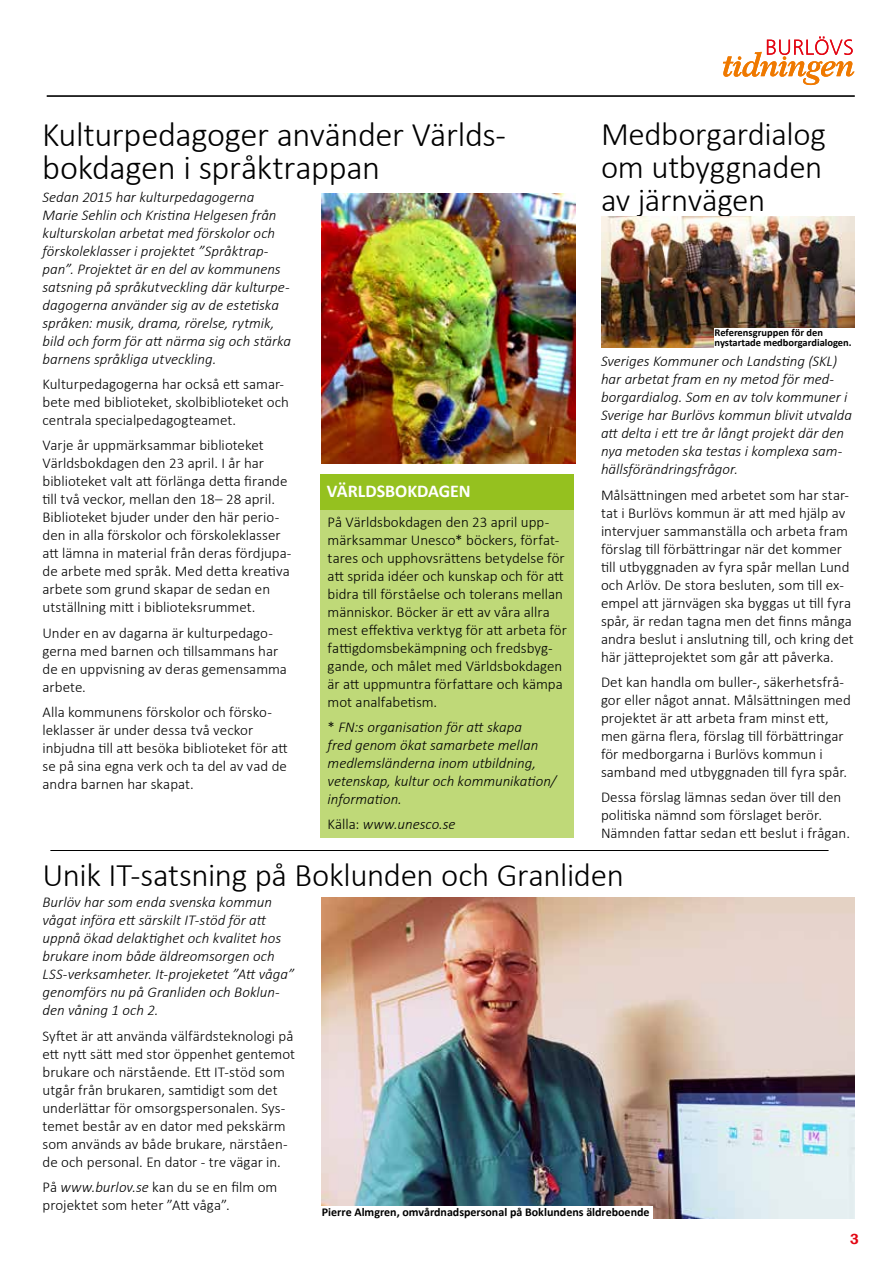
<style>
.page{position:relative;width:893px;height:1263px;background:#fff}
.page>*{position:absolute;margin:0;border:0;box-sizing:border-box;transform-origin:0 0}
.t1{font:300 34.5px/33px "Calibri";letter-spacing:-.015em;color:#000}
.t2{font:300 33px/33px "Calibri";letter-spacing:-.01em;color:#000;text-align:justify}
.t3{font:700 18px "Calibri";letter-spacing:-.005em;color:#fff}
.t4{font:300 15px/18px "Calibri";color:#000}
.t5{font:italic 300 15px/18px "Calibri";color:#000}
.t6{font:600 15px "Franklin Gothic";color:#e30613}
.t7{font:700 12px "Calibri";color:#000}
.t8{font:700 10.5px/10.5px "Calibri";color:#000}
.s1{font-style:normal}
.s2{font-style:italic}
</style>
<div class="page">
<svg style="left:723px;top:37px;width:131px;height:48px"></svg>
<hr style="left:47px;top:95px;width:808px;height:2px;background:#000">
<img style="left:322px;top:898px;width:533px;height:320px">
<div style="left:322px;top:1206px;width:331px;height:12px;background:#fff"></div>
<hr style="left:50px;top:850px;width:778px;height:1px;background:#000">
<div style="left:321px;top:487px;width:253px;height:351px;background:#bfd978"></div>
<div style="left:321px;top:474px;width:253px;height:36px;background:#95c11f"></div>
<img style="left:322px;top:193px;width:253px;height:270px">
<img style="left:601px;top:217px;width:254px;height:131px">
<div style="left:715px;top:328px;width:142px;height:10px;background:#fff"></div>
<div style="left:715px;top:338px;width:142px;height:11px;background:#fff"></div>
<h1 class="t1" style="left:42px;top:118px;width:465px">Kulturpedagoger använder Världs&shy;bokdagen i språktrappan</h1>
<p class="t5" style="left:43px;top:188px;width:250px">Sedan 2015 har kulturpedagogerna Marie Sehlin och Kristina Helgesen från kulturskolan arbetat med förskolor och förskoleklasser i projektet ”Språktrap&shy;pan”. Projektet är en del av kommunens satsning på språkutveckling där kulturpe&shy;dagogerna använder sig av de estetiska språken: musik, drama, rörelse, rytmik, bild och form för att närma sig och stärka barnens språkliga utveckling.</p>
<p class="t4" style="left:43px;top:375px;width:248px">Kulturpedagogerna har också ett samar&shy;bete med biblioteket, skolbiblioteket och centrala specialpedagogteamet.</p>
<p class="t4" style="left:43px;top:436px;width:251px">Varje år uppmärksammar biblioteket Världsbokdagen den 23 april. I år har biblioteket valt att förlänga detta firande till två veckor, mellan den 18– 28 april.<br>Biblioteket bjuder under den här perio&shy;den in alla förskolor och förskoleklasser att lämna in material från deras fördjupa&shy;de arbete med språk. Med detta kreativa arbete som grund skapar de sedan en utställning mitt i biblioteksrummet.</p>
<p class="t4" style="left:43px;top:623px;width:246px">Under en av dagarna är kulturpedago&shy;gerna med barnen och tillsammans har de en uppvisning av deras gemensamma arbete.</p>
<p class="t4" style="left:43px;top:703px;width:247px">Alla kommunens förskolor och försko&shy;leklasser är under dessa två veckor inbjudna till att besöka biblioteket för att se på sina egna verk och ta del av vad de andra barnen har skapat.</p>
<p class="t3" style="left:327px;top:480px;width:145px">VÄRLDSBOKDAGEN</p>
<p class="t4" style="left:328px;top:513px;width:241px">På Världsbokdagen den 23 april upp&shy;märksammar Unesco* böckers, förfat&shy;tares och upphovsrättens betydelse för att sprida idéer och kunskap och för att bidra till förståelse och tolerans mellan människor. Böcker är ett av våra allra mest effektiva verktyg för att arbeta för fattigdomsbekämpning och fredsbyg&shy;gande, och målet med Världsbokdagen är att uppmuntra författare och kämpa mot analfabetism.</p>
<p class="t5" style="left:328px;top:718px;width:230px"><span class="s1">*</span> FN:s organisation för att skapa<br>fred genom ökat samarbete mellan medlemsländerna inom utbildning, vetenskap, kultur och kommunikation/ information.</p>
<p class="t5" style="left:328px;top:815px;width:129px"><span class="s1">Källa:</span> www.unesco.se</p>
<h2 class="t2" style="left:601px;top:118px;width:227px">Medborgardialog om utbyggnaden av järnvägen</h2>
<p class="t8" style="left:715px;top:327px;width:139px">Referensgruppen för den nystartade medborgardialogen.</p>
<p class="t5" style="left:601px;top:352px;width:253px">Sveriges Kommuner och Landsting (SKL) har arbetat fram en ny metod för med&shy;borgardialog. Som en av tolv kommuner i Sverige har Burlövs kommun blivit utvalda att delta i ett tre år långt projekt där den nya metoden ska testas i komplexa sam&shy;hällsförändringsfrågor.</p>
<p class="t4" style="left:601px;top:485px;width:254px">Målsättningen med arbetet som har star&shy;tat i Burlövs kommun är att med hjälp av intervjuer sammanställa och arbeta fram förslag till förbättringar när det kommer till utbyggnaden av fyra spår mellan Lund och Arlöv. De stora besluten, som till ex&shy;empel att järnvägen ska byggas ut till fyra spår, är redan tagna men det finns många andra beslut i anslutning till, och kring det här jätteprojektet som går att påverka.</p>
<p class="t4" style="left:601px;top:673px;width:251px">Det kan handla om buller-, säkerhetsfrå&shy;gor eller något annat. Målsättningen med projektet är att arbeta fram minst ett, men gärna flera, förslag till förbättringar för medborgarna i Burlövs kommun i samband med utbyggnaden till fyra spår.</p>
<p class="t4" style="left:601px;top:788px;width:251px">Dessa förslag lämnas sedan över till den politiska nämnd som förslaget berör.<br>Nämnden fattar sedan ett beslut i frågan.</p>
<h2 class="t2" style="left:43px;top:858px;width:583px">Unik IT-satsning på Boklunden och Granliden</h2>
<p class="t5" style="left:43px;top:893px;width:253px">Burlöv har som enda svenska kommun vågat införa ett särskilt IT-stöd för att uppnå ökad delaktighet och kvalitet hos brukare inom både äldreomsorgen och LSS-verksamheter. It-projeketet ”Att våga” genomförs nu på Granliden och Boklun&shy;den våning 1 och 2.</p>
<p class="t4" style="left:43px;top:1026px;width:254px">Syftet är att använda välfärdsteknologi på ett nytt sätt med stor öppenhet gentemot brukare och närstående. Ett IT-stöd som utgår från brukaren, samtidigt som det underlättar för omsorgspersonalen. Sys&shy;temet består av en dator med pekskärm som används av både brukare, närståen&shy;de och personal. En dator - tre vägar in.</p>
<p class="t4" style="left:43px;top:1177px;width:236px">På <span class="s2">www.burlov.se</span> kan du se en film om projektet som heter ”Att våga”.</p>
<p class="t7" style="left:322px;top:1204px;width:329px">Pierre Almgren, omvårdnadspersonal på Boklundens äldreboende</p>
<p class="t6" style="left:850px;top:1229px;width:10px">3</p>
</div>
